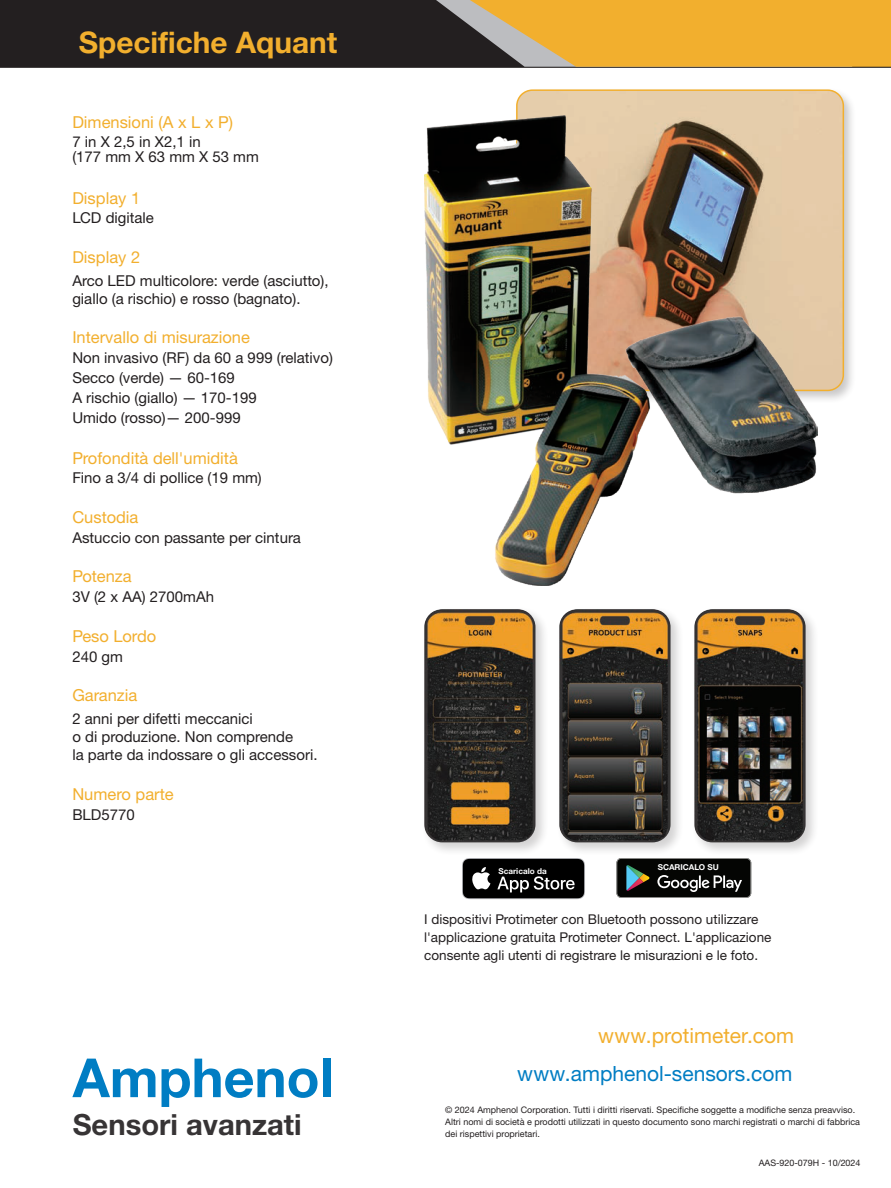
<style>
.page{position:relative;width:891px;height:1188px;background:#fff}
.page>*{position:absolute;margin:0;border:0;box-sizing:border-box;transform-origin:0 0}
.t1{font:700 54px "Helvetica Neue LTW1 G";color:#007dc3}
.t2{font:700 29.85px "Helvetica Neue LTW1 G";color:#f2af2e}
.t3{font:700 29.1px "Helvetica Neue LTW1 G";color:#373435}
.t4{font:21px "Helvetica Neue LTW1 G";color:#007dc3}
.t5{font:21px "Helvetica Neue LTW1 G";color:#f2af2e}
.t6{font:16.5px "Helvetica Neue LTW1 G";color:#f2af2e}
.t7{font:15px/18px "Helvetica Neue LTW1 G";color:#231f20}
.t8{font:13.5px/18px "Helvetica Neue LTW1 G";color:#231f20}
.t9{font:9px/12px "Helvetica Neue LTW1 G";color:#231f20}
.t10{font:700 8.1px "Helvetica Neue LTW1 G";color:#fff}
</style>
<div class="page">
<div style="left:514px;top:87px;width:343px;height:317px;background:#231f20;opacity:.25"></div>
<svg style="left:515px;top:89px;width:330px;height:303px;background:#e5caa4"></svg>
<img style="left:424px;top:115px;width:394px;height:471px">
<div style="left:0;top:0;width:885px;height:67px;background:#231f20"></div>
<svg style="left:436px;top:0;width:455px;height:67px;background:#d6a13a"></svg>
<div style="left:422px;top:606px;width:127px;height:250px;background:#231f20;opacity:.2"></div>
<img style="left:424px;top:609px;width:111px;height:233px">
<div style="left:557px;top:606px;width:127px;height:250px;background:#231f20;opacity:.2"></div>
<img style="left:559px;top:609px;width:112px;height:233px">
<div style="left:692px;top:606px;width:127px;height:250px;background:#231f20;opacity:.2"></div>
<img style="left:694px;top:609px;width:112px;height:233px">
<svg style="left:616px;top:858px;width:135px;height:40px;background:#272a28"></svg>
<svg style="left:462px;top:858px;width:123px;height:41px;background:#2a2a2b"></svg>
<p class="t2" style="left:79px;top:24px;width:260px">Specifiche Aquant</p>
<p class="t6" style="left:72px;top:111px;width:162px">Dimensioni (A x L x P)</p>
<p class="t7" style="left:72px;top:134px;width:188px;line-height:15px">7 in X 2,5 in X2,1 in<br>(177 mm X 63 mm X 53 mm</p>
<p class="t6" style="left:72px;top:187px;width:69px">Display 1</p>
<p class="t7" style="left:72px;top:209px;width:83px">LCD digitale</p>
<p class="t6" style="left:72px;top:247px;width:69px">Display 2</p>
<p class="t7" style="left:72px;top:271px;width:258px">Arco LED multicolore: verde (asciutto), giallo (a rischio) e rosso (bagnato).</p>
<p class="t6" style="left:72px;top:327px;width:179px">Intervallo di misurazione</p>
<p class="t7" style="left:72px;top:349px;width:262px">Non invasivo (RF) da 60 a 999 (relativo)</p>
<p class="t7" style="left:72px;top:368px;width:164px">Secco (verde) — 60-169</p>
<p class="t7" style="left:72px;top:388px;width:186px">A rischio (giallo) — 170-199</p>
<p class="t7" style="left:72px;top:408px;width:170px">Umido (rosso)— 200-999</p>
<p class="t6" style="left:72px;top:448px;width:167px">Profondità dell'umidità</p>
<p class="t7" style="left:72px;top:469px;width:191px">Fino a 3/4 di pollice (19 mm)</p>
<p class="t6" style="left:72px;top:507px;width:68px">Custodia</p>
<p class="t7" style="left:72px;top:528px;width:230px">Astuccio con passante per cintura</p>
<p class="t6" style="left:72px;top:566px;width:61px">Potenza</p>
<p class="t7" style="left:72px;top:588px;width:143px">3V (2 x AA) 2700mAh</p>
<p class="t6" style="left:72px;top:626px;width:85px">Peso Lordo</p>
<p class="t7" style="left:72px;top:647px;width:52px">240 gm</p>
<p class="t6" style="left:72px;top:685px;width:66px">Garanzia</p>
<p class="t7" style="left:72px;top:710px;width:247px">2 anni per difetti meccanici<br>o di produzione. Non comprende<br>la parte da indossare o gli accessori.</p>
<p class="t6" style="left:72px;top:784px;width:103px">Numero parte</p>
<p class="t7" style="left:72px;top:805px;width:64px">BLD5770</p>
<p class="t1" style="left:73px;top:1045px;width:262px">Amphenol</p>
<p class="t3" style="left:73px;top:1107px;width:231px">Sensori avanzati</p>
<p class="t10" style="left:498px;top:866px;width:50px">Scaricalo da</p>
<p class="t10" style="left:658px;top:863px;width:62px">SCARICALO SU</p>
<p class="t8" style="left:424px;top:910px;width:349px">I dispositivi Protimeter con Bluetooth possono utilizzare l'applicazione gratuita Protimeter Connect. L'applicazione consente agli utenti di registrare le misurazioni e le foto.</p>
<p class="t5" style="left:598px;top:1023px;width:197px">www.protimeter.com</p>
<p class="t4" style="left:517px;top:1061px;width:277px">www.amphenol-sensors.com</p>
<p class="t9" style="left:445px;top:1104px;width:416px">© 2024 Amphenol Corporation. Tutti i diritti riservati. Specifiche soggette a modifiche senza preavviso.<br>Altri nomi di società e prodotti utilizzati in questo documento sono marchi registrati o marchi di fabbrica dei rispettivi proprietari.</p>
<p class="t9" style="left:759px;top:1157px;width:103px">AAS-920-079H - 10/2024</p>
</div>
